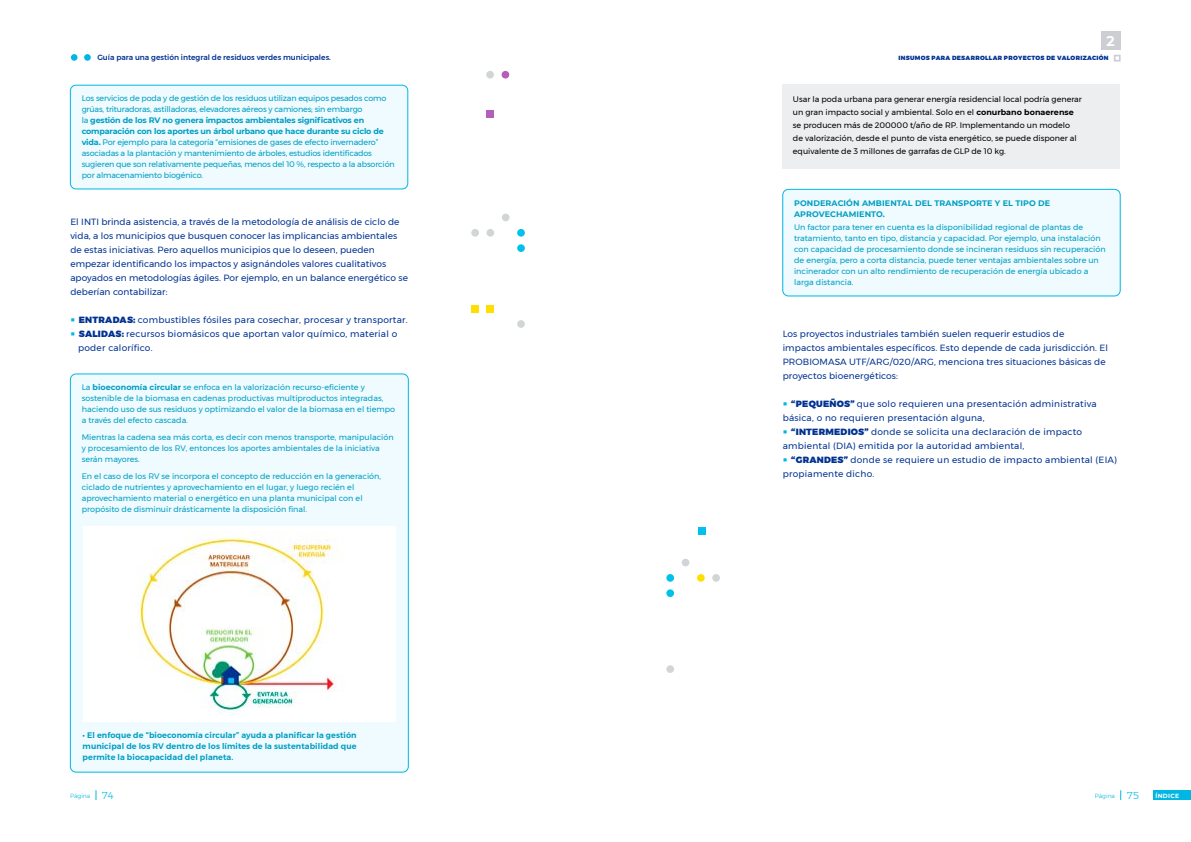
<style>
.page{position:relative;width:1191px;height:842px;background:#fff}
.page>*{position:absolute;margin:0;border:0;box-sizing:border-box;transform-origin:0 0}
.t1{font:700 14px "Montserrat";color:#fff}
.t2{font:9px/14px "Montserrat";letter-spacing:.01em;color:#003292}
.t3{font:8px/11px "Montserrat";color:#009ec3}
.t4{font:8px/11px "Montserrat";letter-spacing:-.02em;color:#009ec3}
.t5{font:8px/13px "Montserrat";color:#000}
.t6{font:600 8px/11px "Montserrat";letter-spacing:.01em;color:#009ec3;text-align:justify}
.t7{font:700 8px/11px "Montserrat";letter-spacing:.01em;color:#009ec3}
.t8{font:500 7.5px "Montserrat";color:#003292}
.t9{font:900 6px "Montserrat";letter-spacing:.05em;color:#003292}
.t10{font:300 6px "Montserrat";color:#00b7e4}
.t11{font:700 6px "Montserrat";letter-spacing:.05em;color:#fff}
.s1{font-weight:700}
.s2{font-size:8px;color:#00b7e4}
.s3{font-weight:900}
.s4{font-size:10px}
</style>
<div class="page">
<div style="left:71px;top:54px;width:6px;height:7px;background:#00b7e4;border-radius:50%"></div>
<div style="left:84px;top:54px;width:7px;height:7px;background:#00b7e4;border-radius:50%"></div>
<svg style="left:1114px;top:55px;width:6px;height:7px"></svg>
<div style="left:1100px;top:31px;width:20px;height:18px;background:#ccced4"></div>
<div style="left:1153px;top:791px;width:38px;height:9px;background:#00b7e4"></div>
<div style="left:70px;top:85px;width:338px;height:104px;background:#effbfe;border-radius:6px"></div>
<div style="left:70px;top:85px;width:338px;height:104px;border:1px solid #00b7e4;border-radius:6px"></div>
<div style="left:517px;top:229px;width:8px;height:8px;background:#00c1ea;border-radius:50%"></div>
<div style="left:471px;top:229px;width:8px;height:8px;background:#d1d5d5;border-radius:50%"></div>
<div style="left:502px;top:214px;width:7px;height:7px;background:#d1d5d5;border-radius:50%"></div>
<div style="left:486px;top:229px;width:8px;height:8px;background:#d1d5d5;border-radius:50%"></div>
<div style="left:517px;top:244px;width:8px;height:8px;background:#00c1ea;border-radius:50%"></div>
<div style="left:486px;top:305px;width:8px;height:7px;background:#ffdf00"></div>
<div style="left:471px;top:305px;width:8px;height:7px;background:#ffdf00"></div>
<div style="left:517px;top:320px;width:8px;height:8px;background:#d1d5d5;border-radius:50%"></div>
<div style="left:486px;top:71px;width:8px;height:8px;background:#d1d5d5;border-radius:50%"></div>
<div style="left:501px;top:71px;width:8px;height:8px;background:#b55eb9;border-radius:50%"></div>
<div style="left:486px;top:110px;width:7px;height:7px;background:#b55eb9"></div>
<div style="left:70px;top:374px;width:338px;height:398px;background:#effbfe;border-radius:6px"></div>
<div style="left:70px;top:374px;width:338px;height:398px;border:1px solid #00b7e4;border-radius:6px"></div>
<div style="left:83px;top:526px;width:312px;height:195px;background:#fff"></div>
<img style="left:139px;top:532px;width:205px;height:183px">
<div style="left:666px;top:574px;width:8px;height:8px;background:#00c1ea;border-radius:50%"></div>
<div style="left:712px;top:574px;width:8px;height:8px;background:#d1d5d5;border-radius:50%"></div>
<div style="left:681px;top:559px;width:8px;height:7px;background:#d1d5d5;border-radius:50%"></div>
<div style="left:697px;top:574px;width:7px;height:8px;background:#ffdf00;border-radius:50%"></div>
<div style="left:666px;top:589px;width:8px;height:8px;background:#00c1ea;border-radius:50%"></div>
<div style="left:666px;top:665px;width:8px;height:8px;background:#d1d5d5;border-radius:50%"></div>
<div style="left:698px;top:527px;width:7px;height:8px;background:#00c1ea"></div>
<div style="left:782px;top:189px;width:338px;height:107px;background:#effbfe;border-radius:6px"></div>
<div style="left:782px;top:189px;width:338px;height:107px;border:1px solid #00b7e4;border-radius:6px"></div>
<div style="left:782px;top:85px;width:338px;height:84px;background:#edeef0"></div>
<h1 class="t1" style="left:1106px;top:31px;width:10px">2</h1>
<p class="t8" style="left:97px;top:52px;width:235px">Guía para una gestión integral de residuos verdes municipales.</p>
<p class="t9" style="left:898px;top:53px;width:212px">INSUMOS PARA DESARROLLAR PROYECTOS DE VALORIZACIÓN</p>
<p class="t4" style="left:82px;top:93px;width:314px">Los servicios de poda y de gestión de los residuos utilizan equipos pesados como grúas, trituradoras, astilladoras, elevadores aéreos y camiones; sin embargo<br>la <span class="s1">gestión de los RV no genera impactos ambientales significativos en comparación con los aportes un árbol urbano que hace durante su ciclo de vida.</span> Por ejemplo para la categoría “emisiones de gases de efecto invernadero” asociadas a la plantación y mantenimiento de árboles, estudios identificados sugieren que son relativamente pequeñas, menos del 10 %, respecto a la absorción por almacenamiento biogénico.</p>
<p class="t2" style="left:70px;top:215px;width:339px">El INTI brinda asistencia, a través de la metodología de análisis de ciclo de vida, a los municipios que busquen conocer las implicancias ambientales de estas iniciativas. Pero aquellos municipios que lo deseen, pueden empezar identificando los impactos y asignándoles valores cualitativos apoyados en metodologías ágiles. Por ejemplo, en un balance energético se deberían contabilizar:</p>
<p class="t2" style="left:70px;top:313px;width:339px"><span class="s2">■</span> <span class="s3">ENTRADAS:</span> combustibles fósiles para cosechar, procesar y transportar.</p>
<p class="t2" style="left:78px;top:327px;width:321px;text-indent:-8px"><span class="s2">■</span> <span class="s3">SALIDAS:</span> recursos biomásicos que aportan valor químico, material o poder calorífico.</p>
<p class="t3" style="left:82px;top:382px;width:315px">La <span class="s1">bioeconomía circular</span> se enfoca en la valorización recurso-eficiente y sostenible de la biomasa en cadenas productivas multiproductos integradas, haciendo uso de sus residuos y optimizando el valor de la biomasa en el tiempo a través del efecto cascada.</p>
<p class="t3" style="left:82px;top:431px;width:313px">Mientras la cadena sea más corta, es decir con menos transporte, manipulación y procesamiento de los RV, entonces los aportes ambientales de la iniciativa serán mayores.</p>
<p class="t3" style="left:82px;top:470px;width:301px">En el caso de los RV se incorpora el concepto de reducción en la generación, ciclado de nutrientes y aprovechamiento en el lugar, y luego recién el aprovechamiento material o energético en una planta municipal con el propósito de disminuir drásticamente la disposición final.</p>
<p class="t5" style="left:793px;top:93px;width:290px">Usar la poda urbana para generar energía residencial local podría generar un gran impacto social y ambiental. Solo en el <span class="s1">conurbano bonaerense </span>se producen más de 200000 t/año de RP. Implementando un modelo de valorización, desde el punto de vista energético, se puede disponer al equivalente de 3 millones de garrafas de GLP de 10 kg.</p>
<p class="t7" style="left:794px;top:197px;width:258px">PONDERACIÓN AMBIENTAL DEL TRANSPORTE Y EL TIPO DE<br>APROVECHAMIENTO.</p>
<p class="t3" style="left:794px;top:222px;width:313px">Un factor para tener en cuenta es la disponibilidad regional de plantas de tratamiento, tanto en tipo, distancia y capacidad. Por ejemplo, una instalación con capacidad de procesamiento donde se incineran residuos sin recuperación de energía, pero a corta distancia, puede tener ventajas ambientales sobre un incinerador con un alto rendimiento de recuperación de energía ubicado a larga distancia.</p>
<p class="t2" style="left:782px;top:327px;width:327px">Los proyectos industriales también suelen requerir estudios de impactos ambientales específicos. Esto depende de cada jurisdicción. El PROBIOMASA UTF/ARG/020/ARG, menciona tres situaciones básicas de proyectos bioenergéticos:</p>
<p class="t2" style="left:782px;top:397px;width:315px"><span class="s2">■</span> <span class="s3">“PEQUEÑOS”</span> que solo requieren una presentación administrativa básica, o no requieren presentación alguna,</p>
<p class="t2" style="left:782px;top:425px;width:301px"><span class="s2">■</span> <span class="s3">“INTERMEDIOS”</span> donde se solicita una declaración de impacto ambiental (DIA) emitida por la autoridad ambiental,</p>
<p class="t2" style="left:782px;top:453px;width:336px"><span class="s2">■</span> <span class="s3">“GRANDES”</span> donde se requiere un estudio de impacto ambiental (EIA) propiamente dicho.</p>
<p class="t6" style="left:83px;top:729px;width:275px">• El enfoque de “bioeconomía circular” ayuda a planificar la gestión municipal de los RV dentro de los límites de la sustentabilidad que permite la biocapacidad del planeta.</p>
<p class="t10" style="left:70px;top:791px;width:45px">Página <span class="s4">74</span></p>
<p class="t10" style="left:1094px;top:791px;width:45px">Página <span class="s4">75</span></p>
<p class="t11" style="left:1155px;top:791px;width:25px">ÍNDICE</p>
</div>
